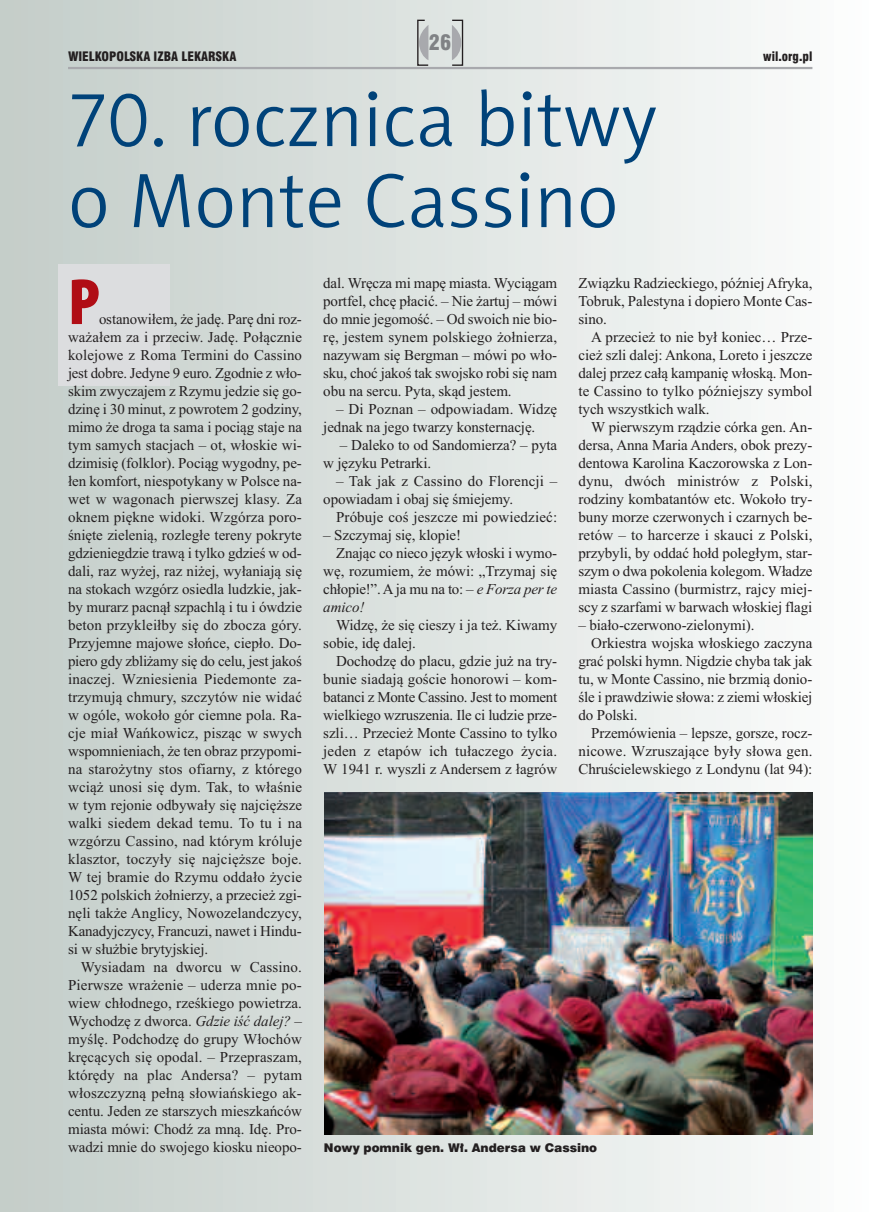
<style>
.page{position:relative;width:872px;height:1212px;background:#fff}
.page>*{position:absolute;margin:0;border:0;box-sizing:border-box;transform-origin:0 0}
.t1{font:78px/81px "Naomi Sans EFNTT Light";color:#004279}
.t2{font:900 condensed 66px "Myriad Pro";color:#b00d15}
.t3{font:21px "Swis 721 Blk Cn EU";color:#808285}
.t4{font:15px/18px "Times New Roman";letter-spacing:-.005em;color:#231f20;text-align:justify}
.t5{font:italic 15px "Times New Roman";letter-spacing:-.005em;color:#231f20}
.t6{font:12.75px "Swis 721 Blk Cn EU";color:#231f20}
.t7{font:12px "Swis 721 Blk EU";color:#231f20}
.s1{font-style:italic}
</style>
<div class="page">
<div style="left:0;top:0;width:872px;height:1212px;background:linear-gradient(to right,#c3cdc8,#fbfcfc)"></div>
<div style="left:58px;top:264px;width:112px;height:122px;background:#dcdddf"></div>
<div style="left:451px;top:20px;width:12px;height:46px;border:1px solid #231f20"></div>
<svg style="left:452px;top:25px;width:9px;height:35px"></svg>
<svg style="left:416px;top:19px;width:13px;height:48px"></svg>
<hr style="left:68px;top:67px;width:744px;height:2px;background:#a8a9ad">
<img style="left:324px;top:792px;width:488px;height:342px">
<h3 class="t3" style="left:429px;top:30px;width:24px">26</h3>
<h1 class="t1" style="left:68px;top:79px;width:590px">70. rocznica bitwy o Monte Cassino</h1>
<p class="t6" style="left:68px;top:48px;width:170px">WIELKOPOLSKA IZBA LEKARSKA</p>
<p class="t6" style="left:763px;top:48px;width:51px">wil.org.pl</p>
<h2 class="t2" style="left:68px;top:279px;width:33px">P</h2>
<p class="t4" style="left:68px;top:310px;width:235px;text-indent:31px">ostanowiłem, że jadę. Parę dni roz&shy;ważałem za i przeciw. Jadę. Połącznie kolejowe z Roma Termini do Cassino jest dobre. Jedyne 9 euro. Zgodnie z wło&shy;skim zwyczajem z Rzymu jedzie się go&shy;dzinę i 30 minut, z powrotem 2 godziny, mimo że droga ta sama i pociąg staje na tym samych stacjach – ot, włoskie wi&shy;dzimisię (folklor). Pociąg wygodny, pe&shy;łen komfort, niespotykany w Polsce na&shy;wet w wagonach pierwszej klasy. Za oknem piękne widoki. Wzgórza poro&shy;śnięte zielenią, rozległe tereny pokryte gdzieniegdzie trawą i tylko gdzieś w od&shy;dali, raz wyżej, raz niżej, wyłaniają się na stokach wzgórz osiedla ludzkie, jak&shy;by murarz pacnął szpachlą i tu i ówdzie beton przykleiłby się do zbocza góry.<br>Przyjemne majowe słońce, ciepło. Do&shy;piero gdy zbliżamy się do celu, jest jakoś inaczej. Wzniesienia Piedemonte za&shy;trzymują chmury, szczytów nie widać w ogóle, wokoło gór ciemne pola. Ra&shy;cje miał Wańkowicz, pisząc w swych wspomnieniach, że ten obraz przypomi&shy;na starożytny stos ofiarny, z którego wciąż unosi się dym. Tak, to właśnie w tym rejonie odbywały się najcięższe walki siedem dekad temu. To tu i na wzgórzu Cassino, nad którym króluje klasztor, toczyły się najcięższe boje.<br>W tej bramie do Rzymu oddało życie 1052 polskich żołnierzy, a przecież zgi&shy;nęli także Anglicy, Nowozelandczycy, Kanadyjczycy, Francuzi, nawet i Hindu&shy;si w służbie brytyjskiej.</p>
<p class="t4" style="left:68px;top:958px;width:235px;text-indent:13px">Wysiadam na dworcu w Cassino.<br>Pierwsze wrażenie – uderza mnie po&shy;wiew chłodnego, rześkiego powietrza.<br>Wychodzę z dworca. <span class="s1">Gdzie iść dalej?</span> – myślę. Podchodzę do grupy Włochów kręcących się opodal. – Przepraszam, którędy na plac Andersa? – pytam włoszczyzną pełną słowiańskiego ak&shy;centu. Jeden ze starszych mieszkańców miasta mówi: Chodź za mną. Idę. Pro&shy;wadzi mnie do swojego kiosku nieopo-</p>
<p class="t4" style="left:323px;top:274px;width:235px">dal. Wręcza mi mapę miasta. Wyciągam portfel, chcę płacić. – Nie żartuj – mówi do mnie jegomość. – Od swoich nie bio&shy;rę, jestem synem polskiego żołnierza, nazywam się Bergman – mówi po wło&shy;sku, choć jakoś tak swojsko robi się nam obu na sercu. Pyta, skąd jestem.</p>
<p class="t4" style="left:323px;top:400px;width:235px;text-indent:13px">– Di Poznan – odpowiadam. Widzę jednak na jego twarzy konsternację.</p>
<p class="t4" style="left:323px;top:436px;width:235px;text-indent:17px">– Daleko to od Sandomierza? – pyta w języku Petrarki.</p>
<p class="t4" style="left:323px;top:472px;width:235px;text-indent:13px">– Tak jak z Cassino do Florencji – opowiadam i obaj się śmiejemy.</p>
<p class="t4" style="left:336px;top:508px;width:223px">Próbuje coś jeszcze mi powiedzieć:</p>
<p class="t4" style="left:323px;top:526px;width:139px">– Szczymaj się, klopie!</p>
<p class="t4" style="left:336px;top:544px;width:223px">Znając co nieco język włoski i wymo-</p>
<p class="t4" style="left:323px;top:562px;width:235px">wę, rozumiem, że mówi: „Trzymaj się</p>
<p class="t4" style="left:323px;top:580px;width:235px">chłopie!”.Aja mu na to: – <span class="s1">e Forza per te</span></p>
<p class="t5" style="left:323px;top:598px;width:43px">amico!</p>
<p class="t4" style="left:323px;top:616px;width:235px;text-indent:13px">Widzę, że się cieszy i ja też. Kiwamy sobie, idę dalej.</p>
<p class="t4" style="left:323px;top:652px;width:235px;text-indent:13px">Dochodzę do placu, gdzie już na try&shy;bunie siadają goście honorowi – kom&shy;batanci z Monte Cassino. Jest to moment wielkiego wzruszenia. Ile ci ludzie prze&shy;szli… Przecież Monte Cassino to tylko jeden z etapów ich tułaczego życia.<br>W 1941 r. wyszli z Andersem z łagrów</p>
<p class="t4" style="left:578px;top:274px;width:235px">Związku Radzieckiego, później Afryka, Tobruk, Palestyna i dopiero Monte Cas&shy;sino.</p>
<p class="t4" style="left:578px;top:328px;width:235px;text-indent:13px">A przecież to nie był koniec… Prze&shy;cież szli dalej: Ankona, Loreto i jeszcze dalej przez całą kampanię włoską. Mon&shy;te Cassino to tylko późniejszy symbol tych wszystkich walk.</p>
<p class="t4" style="left:578px;top:418px;width:235px;text-indent:13px">W pierwszym rządzie córka gen. An&shy;dersa, Anna Maria Anders, obok prezy&shy;dentowa Karolina Kaczorowska z Lon&shy;dynu, dwóch ministrów z Polski, rodziny kombatantów etc. Wokoło try&shy;buny morze czerwonych i czarnych be&shy;retów – to harcerze i skauci z Polski, przybyli, by oddać hołd poległym, star&shy;szym o dwa pokolenia kolegom. Władze miasta Cassino (burmistrz, rajcy miej&shy;scy z szarfami w barwach włoskiej flagi</p>
<p class="t4" style="left:578px;top:616px;width:178px">– biało-czerwono-zielonymi).</p>
<p class="t4" style="left:591px;top:634px;width:223px">Orkiestra wojska włoskiego zaczyna</p>
<p class="t4" style="left:578px;top:652px;width:235px">grać polski hymn. Nigdzie chyba tak jak</p>
<p class="t4" style="left:578px;top:670px;width:235px">tu, w Monte Cassino, nie brzmią donio-</p>
<p class="t4" style="left:578px;top:688px;width:235px">śle i prawdziwie słowa: z ziemi włoskiej</p>
<p class="t4" style="left:578px;top:706px;width:61px">do Polski.</p>
<p class="t4" style="left:591px;top:724px;width:223px">Przemówienia – lepsze, gorsze, rocz-</p>
<p class="t4" style="left:578px;top:742px;width:235px">nicowe. Wzruszające były słowa gen.</p>
<p class="t4" style="left:578px;top:760px;width:235px">Chruścielewskiego z Londynu (lat 94):</p>
<p class="t7" style="left:324px;top:1140px;width:275px">Nowy pomnik gen. Wł. Andersa w Cassino</p>
</div>
